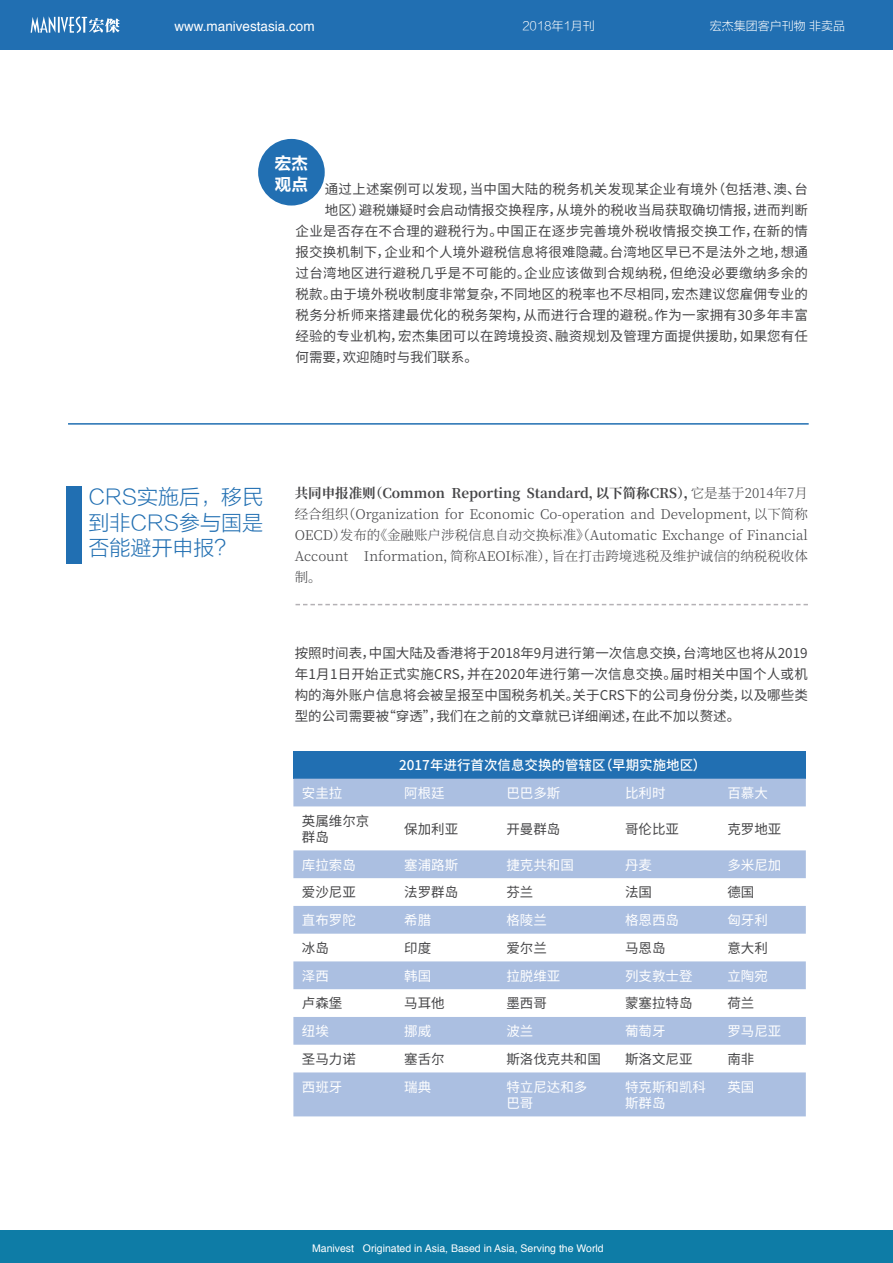
<style>
.page{position:relative;width:893px;height:1263px;background:#fff}
.page>*{position:absolute;margin:0;border:0;box-sizing:border-box;transform-origin:0 0}
.t1{font:21px/25.2px "FZLTKHK GBK1 0";color:#216fb2;text-align:justify}
.t2{font:16.5px/21.5px "FZLTCHK GBK1 0";color:#fff}
.t3{font:13.5px/21px "Noto Sans Hans";letter-spacing:.01em;color:#454547;text-align:justify}
.t4{font:300 13.5px/21px "Noto Serif CJ Ksc";color:#454547;text-align:justify}
.t5{font:13.5px/16.2px "Noto Sans Hans";color:#fff}
.t6{font:500 13.5px "Noto Sans Hans";color:#fff}
.t7{font:13.5px "Helvetica";color:#fff}
.t8{font:12px "FZLTKHK GBK1 0";color:#fff}
.t9{font:10.5px "Helvetica";color:#fff}
.s1{font-weight:700}
</style>
<div class="page">
<div style="left:0;top:0;width:893px;height:50px;background:#216fb2"></div>
<svg style="left:31px;top:16px;width:89px;height:17px"></svg>
<div style="left:0;top:1231px;width:893px;height:32px;background:#0e7ca6"></div>
<div style="left:67px;top:487px;width:15px;height:77px;background:#216fb2"></div>
<div style="left:258px;top:139px;width:67px;height:67px;background:#216fb2;border-radius:50%"></div>
<hr style="left:68px;top:423px;width:741px;height:2px;background:#216fb2">
<svg style="left:296px;top:604px;width:512px;height:1px"></svg>
<div style="left:293px;top:751px;width:513px;height:28px;background:#216fb2"></div>
<svg style="left:293px;top:779px;width:513px;height:266px;fill:#abbfe1"></svg>
<div style="left:293px;top:1072px;width:513px;height:44px;background:#abbfe1"></div>
<p class="t7" style="left:174px;top:16px;width:142px">www.manivestasia.com</p>
<p class="t8" style="left:710px;top:19px;width:137px">宏杰集团客户刊物 非卖品</p>
<p class="t8" style="left:522px;top:19px;width:74px">2018年1月刊</p>
<p class="t2" style="left:275px;top:152px;width:34px">宏杰观点</p>
<p class="t3" style="left:325px;top:179px;width:485px">通过上述案例可以发现，当中国大陆的税务机关发现某企业有境外（包括港、澳、台</p>
<p class="t3" style="left:325px;top:200px;width:485px">地区）避税嫌疑时会启动情报交换程序，从境外的税收当局获取确切情报，进而判断</p>
<p class="t3" style="left:296px;top:221px;width:514px">企业是否存在不合理的避税行为。中国正在逐步完善境外税收情报交换工作，在新的情</p>
<p class="t3" style="left:296px;top:242px;width:514px">报交换机制下，企业和个人境外避税信息将很难隐藏。台湾地区早已不是法外之地，想通</p>
<p class="t3" style="left:296px;top:263px;width:514px">过台湾地区进行避税几乎是不可能的。企业应该做到合规纳税，但绝没必要缴纳多余的</p>
<p class="t3" style="left:296px;top:284px;width:514px">税款。由于境外税收制度非常复杂，不同地区的税率也不尽相同，宏杰建议您雇佣专业的</p>
<p class="t3" style="left:296px;top:305px;width:514px">税务分析师来搭建最优化的税务架构，从而进行合理的避税。作为一家拥有30多年丰富</p>
<p class="t3" style="left:296px;top:326px;width:514px">经验的专业机构，宏杰集团可以在跨境投资、融资规划及管理方面提供援助，如果您有任</p>
<p class="t3" style="left:296px;top:347px;width:184px">何需要，欢迎随时与我们联系。</p>
<h1 class="t1" style="left:89px;top:485px;width:176px">CRS实施后，移民到非CRS参与国是否能避开申报？</h1>
<p class="t4" style="left:295px;top:482px;width:515px"><span class="s1">共同申报准则（Common Reporting Standard，以下简称CRS），</span>它是基于2014年7月经合组织（Organization for Economic Co-operation and Development，以下简称OECD）发布的《金融账户涉税信息自动交换标准》（Automatic Exchange of Financial Account Information，简称AEOI标准），旨在打击跨境逃税及维护诚信的纳税税收体制。</p>
<p class="t3" style="left:295px;top:642px;width:515px">按照时间表，中国大陆及香港将于2018年9月进行第一次信息交换，台湾地区也将从2019年1月1日开始正式实施CRS，并在2020年进行第一次信息交换。届时相关中国个人或机构的海外账户信息将会被呈报至中国税务机关。关于CRS下的公司身份分类，以及哪些类型的公司需要被“穿透”，我们在之前的文章就已详细阐述，在此不加以赘述。</p>
<p class="t6" style="left:399px;top:758px;width:309px">2017年进行首次信息交换的管辖区（早期实施地区）</p>
<p class="t5" style="left:302px;top:785px;width:42px">安圭拉</p>
<p class="t5" style="left:404px;top:785px;width:42px">阿根廷</p>
<p class="t5" style="left:506px;top:785px;width:55px">巴巴多斯</p>
<p class="t5" style="left:625px;top:785px;width:42px">比利时</p>
<p class="t5" style="left:727px;top:785px;width:42px">百慕大</p>
<p class="t3" style="left:302px;top:813px;width:69px;line-height:16.2px">英属维尔京群岛</p>
<p class="t3" style="left:404px;top:819px;width:55px">保加利亚</p>
<p class="t3" style="left:506px;top:819px;width:55px">开曼群岛</p>
<p class="t3" style="left:625px;top:819px;width:55px">哥伦比亚</p>
<p class="t3" style="left:727px;top:819px;width:55px">克罗地亚</p>
<p class="t5" style="left:302px;top:857px;width:55px">库拉索岛</p>
<p class="t5" style="left:404px;top:857px;width:55px">塞浦路斯</p>
<p class="t5" style="left:506px;top:857px;width:69px">捷克共和国</p>
<p class="t5" style="left:625px;top:857px;width:28px">丹麦</p>
<p class="t5" style="left:727px;top:857px;width:55px">多米尼加</p>
<p class="t3" style="left:302px;top:882px;width:55px">爱沙尼亚</p>
<p class="t3" style="left:404px;top:882px;width:55px">法罗群岛</p>
<p class="t3" style="left:506px;top:882px;width:28px">芬兰</p>
<p class="t3" style="left:625px;top:882px;width:28px">法国</p>
<p class="t3" style="left:727px;top:882px;width:28px">德国</p>
<p class="t5" style="left:302px;top:912px;width:55px">直布罗陀</p>
<p class="t5" style="left:404px;top:912px;width:28px">希腊</p>
<p class="t5" style="left:506px;top:912px;width:42px">格陵兰</p>
<p class="t5" style="left:625px;top:912px;width:55px">格恩西岛</p>
<p class="t5" style="left:727px;top:912px;width:42px">匈牙利</p>
<p class="t3" style="left:302px;top:938px;width:28px">冰岛</p>
<p class="t3" style="left:404px;top:938px;width:28px">印度</p>
<p class="t3" style="left:506px;top:938px;width:42px">爱尔兰</p>
<p class="t3" style="left:625px;top:938px;width:42px">马恩岛</p>
<p class="t3" style="left:727px;top:938px;width:42px">意大利</p>
<p class="t5" style="left:302px;top:968px;width:28px">泽西</p>
<p class="t5" style="left:404px;top:968px;width:28px">韩国</p>
<p class="t5" style="left:506px;top:968px;width:55px">拉脱维亚</p>
<p class="t5" style="left:625px;top:968px;width:69px">列支敦士登</p>
<p class="t5" style="left:727px;top:968px;width:42px">立陶宛</p>
<p class="t3" style="left:302px;top:993px;width:42px">卢森堡</p>
<p class="t3" style="left:404px;top:993px;width:42px">马耳他</p>
<p class="t3" style="left:506px;top:993px;width:42px">墨西哥</p>
<p class="t3" style="left:625px;top:993px;width:69px">蒙塞拉特岛</p>
<p class="t3" style="left:727px;top:993px;width:28px">荷兰</p>
<p class="t5" style="left:302px;top:1023px;width:28px">纽埃</p>
<p class="t5" style="left:404px;top:1023px;width:28px">挪威</p>
<p class="t5" style="left:506px;top:1023px;width:28px">波兰</p>
<p class="t5" style="left:625px;top:1023px;width:42px">葡萄牙</p>
<p class="t5" style="left:727px;top:1023px;width:55px">罗马尼亚</p>
<p class="t3" style="left:302px;top:1049px;width:55px">圣马力诺</p>
<p class="t3" style="left:404px;top:1049px;width:42px">塞舌尔</p>
<p class="t3" style="left:506px;top:1049px;width:96px">斯洛伐克共和国</p>
<p class="t3" style="left:625px;top:1049px;width:69px">斯洛文尼亚</p>
<p class="t3" style="left:727px;top:1049px;width:28px">南非</p>
<p class="t5" style="left:302px;top:1079px;width:42px">西班牙</p>
<p class="t5" style="left:404px;top:1079px;width:28px">瑞典</p>
<p class="t5" style="left:506px;top:1079px;width:82px">特立尼达和多巴哥</p>
<p class="t5" style="left:625px;top:1079px;width:82px">特克斯和凯科斯群岛</p>
<p class="t5" style="left:727px;top:1079px;width:28px">英国</p>
<p class="t9" style="left:312px;top:1240px;width:293px">Manivest Originated in Asia, Based in Asia, Serving the World</p>
</div>
